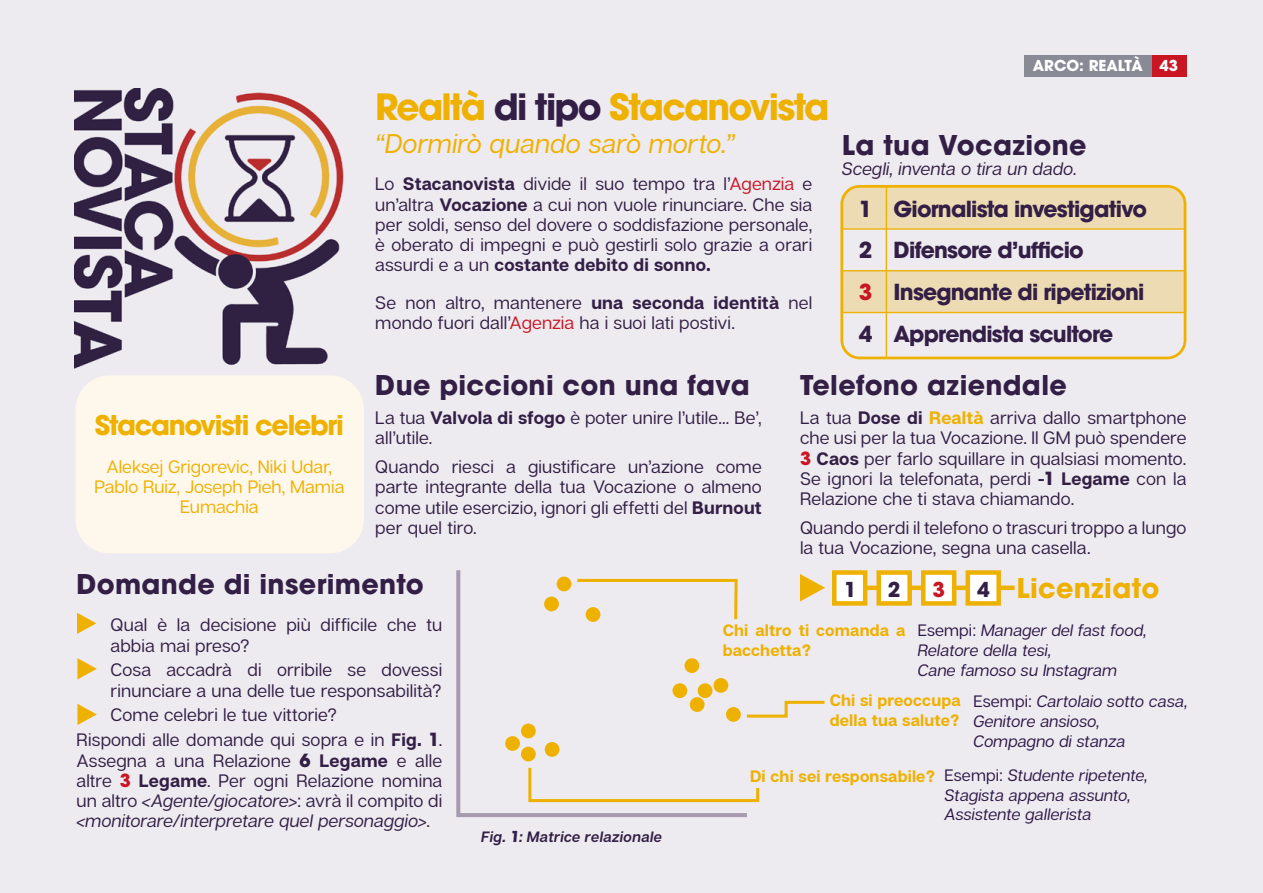
<style>
.page{position:relative;width:1263px;height:893px;background:#edeaf0}
.page>*{position:absolute;margin:0;border:0;box-sizing:border-box;transform-origin:0 0}
.Sub-Subheading{font:700 36px "ITC Avant Garde Pro";letter-spacing:-.05em;color:#efb100}
.Main_Body{font:700 27px "ITC Avant Garde Pro";letter-spacing:.01em;color:#331f45}
.Main_Body-2{font:italic 27px "Articulat CF";letter-spacing:.01em;color:#efb100}
.Box{font:700 27px "ITC Avant Garde Pro";letter-spacing:-.045em;color:#efb100}
.Main_Body-3{font:700 27px "ITC Avant Garde Pro";letter-spacing:.015em;color:#efb100}
.Main_Body-4{font:700 21.9px "ITC Avant Garde Pro";letter-spacing:-.035em;color:#331f45}
.Main_Body-5{font:700 20.4px "ITC Avant Garde Pro";color:#331f45}
.Main_Body-6{font:700 20.4px "ITC Avant Garde Pro";color:#c81623}
.Main_Body-7{font:18px/20.2px "Articulat CF";letter-spacing:.01em;color:#331f45}
.Box-2{font:18px/20.2px "Articulat CF";color:#efb100;text-align:center}
.Main_Body-8{font:italic 18px "Articulat CF";letter-spacing:.01em;color:#331f45}
.t1{font:italic 16.5px "Articulat CF";letter-spacing:.01em;color:#2e1846}
.t2{font:700 16.5px/19.8px "Articulat CF";letter-spacing:.01em;color:#efb100}
.Main_Body-9{font:italic 600 15px "Articulat CF";letter-spacing:.015em;color:#331f45}
.t3{font:700 15px "ITC Avant Garde Pro";color:#fff}
.s1{color:#331f45}
.s2{font-weight:700}
.s3{color:#c81623}
.s4{font-weight:700;color:#efb100}
.s5{font-family:"ITC Avant Garde Pro";font-weight:700;color:#c81623}
.s6{font-family:"ITC Avant Garde Pro";font-weight:700}
.s7{font-style:italic}
.s8{font-style:normal}
.s9{font-family:"ITC Avant Garde Pro";font-weight:700;font-style:normal}
</style>
<div class="page">
<div style="left:1151px;top:55px;width:35px;height:22px;background:#c81623"></div>
<div style="left:1024px;top:55px;width:127px;height:22px;background:#888b96"></div>
<img style="left:74px;top:88px;width:270px;height:281px">
<div style="left:76px;top:375px;width:288px;height:178px;background:#fef7eb;border-radius:34px"></div>
<svg style="left:800px;top:574px;width:25px;height:27px"></svg>
<div style="left:832px;top:570px;width:35px;height:36px;background:#fff;border:4px solid #efb100"></div>
<hr style="left:866px;top:586px;width:148px;height:4px;background:#efb100">
<div style="left:921px;top:570px;width:35px;height:36px;background:#fff;border:4px solid #efb100"></div>
<div style="left:876px;top:570px;width:36px;height:36px;background:#fff;border:4px solid #efb100"></div>
<div style="left:965px;top:570px;width:36px;height:36px;background:#fff;border:4px solid #efb100"></div>
<svg style="left:77px;top:613px;width:19px;height:21px"></svg>
<svg style="left:77px;top:658px;width:20px;height:21px"></svg>
<svg style="left:77px;top:704px;width:20px;height:21px"></svg>
<div style="left:842px;top:271px;width:344px;height:41px;background:#eddbb4"></div>
<div style="left:844px;top:186px;width:342px;height:42px;background:#eddbb4"></div>
<hr style="left:841px;top:228px;width:344px;height:2px;background:#efb100">
<hr style="left:841px;top:270px;width:344px;height:1px;background:#efb100">
<hr style="left:841px;top:312px;width:344px;height:1px;background:#efb100">
<div style="left:840px;top:185px;width:346px;height:174px;border:3px solid #efb100;border-radius:18px"></div>
<hr style="left:886px;top:187px;width:1px;height:171px;background:#efb100">
<svg style="left:751px;top:788px;width:9px;height:15px"></svg>
<svg style="left:751px;top:700px;width:74px;height:18px"></svg>
<svg style="left:456px;top:570px;width:295px;height:247px"></svg>
<p class="Box" style="left:95px;top:407px;width:251px">Stacanovisti celebri</p>
<p class="Box-2" style="left:94px;top:457px;width:251px">Aleksej Grigorevic, Niki Udar,<br>Pablo Ruiz, Joseph Pieh, Mamia<br>Eumachia</p>
<p class="Sub-Subheading" style="left:375px;top:83px;width:456px">Realtà <span class="s1">di tipo</span> Stacanovista</p>
<p class="Main_Body-2" style="left:375px;top:128px;width:361px">“Dormirò quando sarò morto.”</p>
<p class="Main_Body-7" style="left:375px;top:174px;width:438px;text-align:justify">Lo <span class="s2">Stacanovista</span> divide il suo tempo tra l’<span class="s3">Agenzia</span> e un’altra <span class="s2">Vocazione</span> a cui non vuole rinunciare. Che sia per soldi, senso del dovere o soddisfazione personale, è oberato di impegni e può gestirli solo grazie a orari assurdi e a un <span class="s2">costante debito di sonno.</span></p>
<p class="Main_Body-7" style="left:375px;top:293px;width:438px">Se non altro, mantenere <span class="s2">una seconda identità</span> nel mondo fuori dall’<span class="s3">Agenzia</span> ha i suoi lati postivi.</p>
<p class="t3" style="left:1033px;top:56px;width:147px">ARCo: Realtà 43</p>
<p class="Main_Body" style="left:842px;top:127px;width:246px">La tua Vocazione</p>
<p class="Main_Body-8" style="left:842px;top:158px;width:236px">Scegli, inventa o tira un dado.</p>
<p class="Main_Body-4" style="left:859px;top:194px;width:290px">1 Giornalista investigativo</p>
<p class="Main_Body-4" style="left:859px;top:236px;width:227px">2 Difensore d’ufficio</p>
<p class="Main_Body-4" style="left:859px;top:277px;width:287px"><span class="s3">3</span> Insegnante di ripetizioni</p>
<p class="Main_Body-4" style="left:859px;top:319px;width:256px">4 Apprendista scultore</p>
<p class="Main_Body" style="left:375px;top:367px;width:376px">Due piccioni con una fava</p>
<p class="Main_Body-7" style="left:375px;top:408px;width:388px">La tua <span class="s2">Valvola di sfogo</span> è poter unire l’utile... Be’, all’utile.</p>
<p class="Main_Body-7" style="left:375px;top:457px;width:388px;text-align:justify">Quando riesci a giustificare un’azione come parte integrante della tua Vocazione o almeno come utile esercizio, ignori gli effetti del <span class="s2">Burnout </span>per quel tiro.</p>
<p class="Main_Body" style="left:800px;top:367px;width:268px">Telefono aziendale</p>
<p class="Main_Body-7" style="left:800px;top:408px;width:388px;text-align:justify">La tua <span class="s2">Dose di</span> <span class="s4">Realtà</span> arriva dallo smartphone che usi per la tua Vocazione. Il GM può spendere <span class="s5">3</span> <span class="s2">Caos</span> per farlo squillare in qualsiasi momento.<br>Se ignori la telefonata, perdi <span class="s2">-</span><span class="s6">1</span> <span class="s2">Legame</span> con la Relazione che ti stava chiamando.</p>
<p class="Main_Body-7" style="left:800px;top:518px;width:388px">Quando perdi il telefono o trascuri troppo a lungo la tua Vocazione, segna una casella.</p>
<p class="Main_Body" style="left:77px;top:566px;width:349px">Domande di inserimento</p>
<p class="Main_Body-5" style="left:844px;top:576px;width:14px">1</p>
<p class="Main_Body-5" style="left:888px;top:576px;width:14px">2</p>
<p class="Main_Body-6" style="left:932px;top:576px;width:14px">3</p>
<p class="Main_Body-5" style="left:977px;top:576px;width:14px">4</p>
<p class="Main_Body-3" style="left:1017px;top:570px;width:144px">Licenziato</p>
<p class="Main_Body-7" style="left:111px;top:615px;width:333px">Qual è la decisione più difficile che tu abbia mai preso?</p>
<p class="Main_Body-7" style="left:111px;top:660px;width:333px">Cosa accadrà di orribile se dovessi rinunciare a una delle tue responsabilità?</p>
<p class="Main_Body-7" style="left:111px;top:705px;width:228px">Come celebri le tue vittorie?</p>
<p class="Main_Body-7" style="left:77px;top:730px;width:367px;text-align:justify">Rispondi alle domande qui sopra e in <span class="s2">Fig.</span> <span class="s6">1</span>.<br>Assegna a una Relazione <span class="s6">6</span> <span class="s2">Legame</span> e alle altre <span class="s5">3</span> <span class="s2">Legame</span>. Per ogni Relazione nomina un altro <span class="s7">&lt;Agente/giocatore&gt;</span>: avrà il compito di <span class="s7">&lt;monitorare/interpretare quel personaggio&gt;</span>.</p>
<p class="t2" style="left:723px;top:621px;width:184px">Chi altro ti comanda a bacchetta?</p>
<p class="t1" style="left:918px;top:621px;width:230px"><span class="s8">Esempi:</span> Manager del fast food,</p>
<p class="t1" style="left:918px;top:640px;width:135px">Relatore della tesi,</p>
<p class="t1" style="left:918px;top:660px;width:201px">Cane famoso su Instagram</p>
<p class="t2" style="left:830px;top:692px;width:132px">Chi si preoccupa della tua salute?</p>
<p class="t1" style="left:973px;top:692px;width:215px"><span class="s8">Esempi:</span> Cartolaio sotto casa,</p>
<p class="t1" style="left:973px;top:712px;width:128px">Genitore ansioso,</p>
<p class="t1" style="left:973px;top:732px;width:153px">Compagno di stanza</p>
<p class="t2" style="left:750px;top:767px;width:186px">Di chi sei responsabile?</p>
<p class="t1" style="left:944px;top:765px;width:205px"><span class="s8">Esempi:</span> Studente ripetente,</p>
<p class="t1" style="left:944px;top:785px;width:187px">Stagista appena assunto,</p>
<p class="t1" style="left:944px;top:805px;width:149px">Assistente gallerista</p>
<p class="Main_Body-9" style="left:481px;top:828px;width:182px">Fig. <span class="s9">1</span>: Matrice relazionale</p>
</div>
